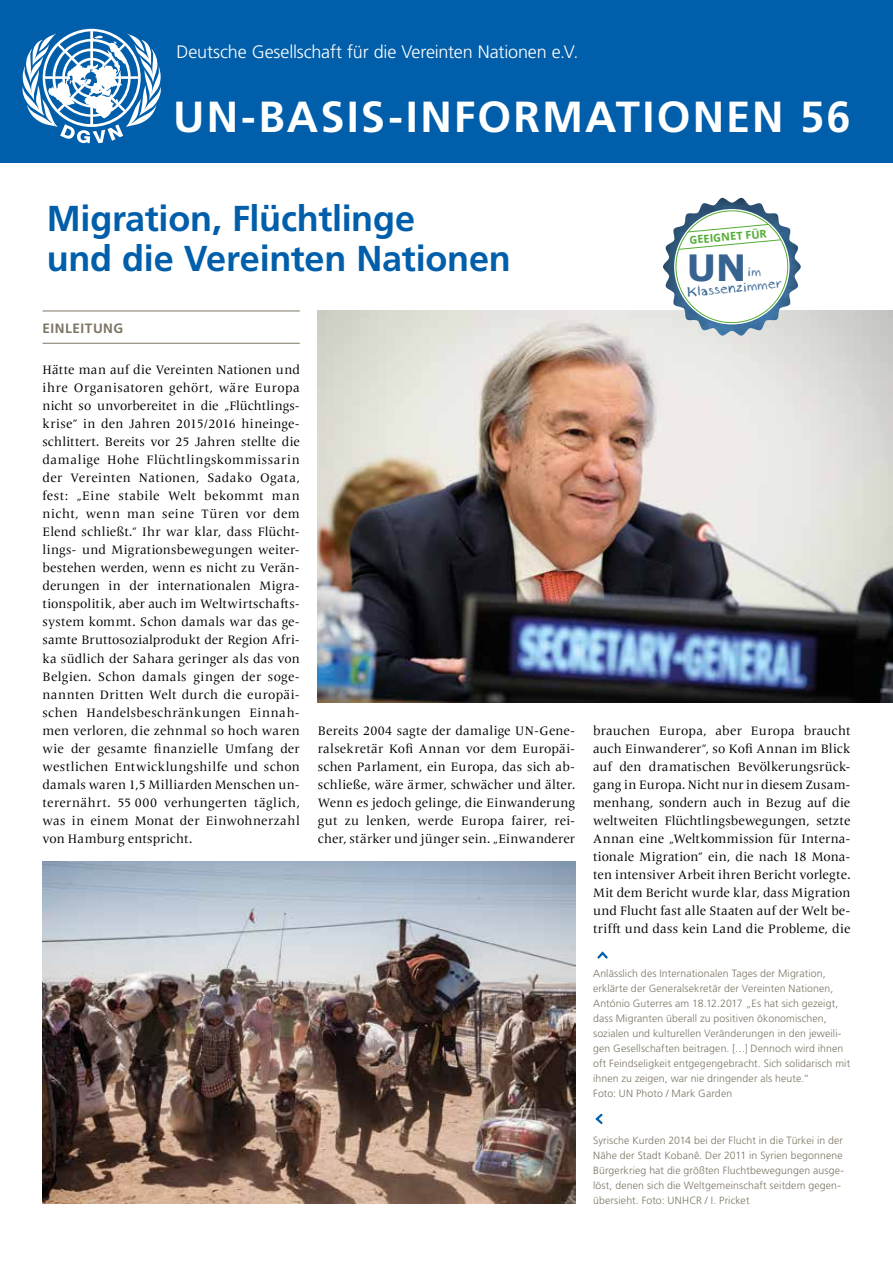
<style>
.page{position:relative;width:893px;height:1263px;background:#fff}
.page>*{position:absolute;margin:0;border:0;box-sizing:border-box;transform-origin:0 0}
.t1{font:700 43.5px "Frutiger LT Std";letter-spacing:.05em;color:#fff}
.t2{font:700 36.15px "Verdana";color:#376390}
.t3{font:700 36px/40.5px "Frutiger LT Std";letter-spacing:-.005em;color:#005eaa}
.t4{font:300 18px "Frutiger LT Std";letter-spacing:-.01em;color:#fff}
.t5{font:13.8px "pastel";color:#376390}
.t6{font:700 13.5px "Frutiger LT Std";letter-spacing:.04em;color:#7d7564}
.t7{font:13.05px "pastel";color:#376390}
.t8{font:12.75px/18px "Frutiger Serif LT Pro";letter-spacing:.01em;color:#000;text-align:justify}
.t9{font:700 10.95px "Open Sans";color:#52ae32}
.t10{font:300 10.5px/15px "Frutiger LT Std";letter-spacing:.01em;color:#7d7564}
</style>
<div class="page">
<div style="left:0;top:0;width:893px;height:163px;background:#005eaa"></div>
<svg style="left:23px;top:29px;width:138px;height:114px"></svg>
<hr style="left:43px;top:311px;width:257px;height:1px;background:#7d7564">
<hr style="left:43px;top:343px;width:257px;height:1px;background:#7d7564">
<svg style="left:597px;top:951px;width:11px;height:8px"></svg>
<img style="left:318px;top:311px;width:575px;height:392px">
<img style="left:663px;top:198px;width:138px;height:138px">
<div style="left:674px;top:209px;width:116px;height:115px;background:#fff;border-radius:50%"></div>
<svg style="left:678px;top:239px;width:104px;height:11px"></svg>
<svg style="left:687px;top:223px;width:82px;height:10px"></svg>
<img style="left:43px;top:861px;width:532px;height:343px">
<svg style="left:595px;top:1113px;width:8px;height:11px"></svg>
<h3 class="t4" style="left:176px;top:42px;width:403px">Deutsche Gesellschaft für die Vereinten Nationen e.V.</h3>
<h1 class="t1" style="left:173px;top:91px;width:679px">UN-BASIS-INFORMATIONEN 56</h1>
<h3 class="t3" style="left:47px;top:198px;width:466px">Migration, Flüchtlinge<br>und die Vereinten Nationen</h3>
<p class="t6" style="left:43px;top:321px;width:82px">Einleitung</p>
<p class="t8" style="left:43px;top:361px;width:259px">Hätte man auf die Vereinten Nationen und ihre Organisatoren gehört, wäre Europa nicht so unvorbereitet in die „Flüchtlings&shy;krise“ in den Jahren 2015/2016 hineinge&shy;schlittert. Bereits vor 25 Jahren stellte die damalige Hohe Flüchtlingskommissarin der Vereinten Nationen, Sadako Ogata, fest: „Eine stabile Welt bekommt man nicht, wenn man seine Türen vor dem Elend schließt.“ Ihr war klar, dass Flücht&shy;lings- und Migrationsbewegungen weiter&shy;bestehen werden, wenn es nicht zu Verän&shy;derungen in der internationalen Migra&shy;tionspolitik, aber auch im Weltwirtschafts&shy;system kommt. Schon damals war das ge&shy;samte Bruttosozialprodukt der Region Afri&shy;ka südlich der Sahara geringer als das von Belgien. Schon damals gingen der soge&shy;nannten Dritten Welt durch die europäi&shy;schen Handelsbeschränkungen Einnah&shy;men verloren, die zehnmal so hoch waren wie der gesamte finanzielle Umfang der westlichen Entwicklungshilfe und schon damals waren 1,5 Milliarden Menschen un&shy;terernährt. 55 000 verhungerten täglich, was in einem Monat der Einwohnerzahl von Hamburg entspricht.</p>
<p class="t8" style="left:318px;top:722px;width:259px;text-align:left">Bereits 2004 sagte der damalige UN-Gene&shy;ralsekretär Kofi Annan vor dem Europäi&shy;schen Parlament, ein Europa, das sich ab&shy;schließe, wäre ärmer, schwächer und älter.<br>Wenn es jedoch gelinge, die Einwanderung gut zu lenken, werde Europa fairer, rei&shy;cher, stärker und jünger sein. „Einwanderer</p>
<p class="t9" style="left:689px;top:232px;width:79px;rotate:-5deg">GEEIGNET FÜR</p>
<h2 class="t2" style="left:687px;top:243px;width:61px">UN</h2>
<p class="t7" style="left:747px;top:265px;width:16px">im</p>
<p class="t5" style="left:686px;top:285px;width:97px;rotate:-5deg">Klassenzimmer</p>
<p class="t8" style="left:593px;top:722px;width:259px">brauchen Europa, aber Europa braucht auch Einwanderer“, so Kofi Annan im Blick auf den dramatischen Bevölkerungsrück&shy;gang in Europa. Nicht nur in diesem Zusam&shy;menhang, sondern auch in Bezug auf die weltweiten Flüchtlingsbewegungen, setzte Annan eine „Weltkommission für Interna&shy;tionale Migration“ ein, die nach 18 Mona&shy;ten intensiver Arbeit ihren Bericht vorlegte.<br>Mit dem Bericht wurde klar, dass Migration und Flucht fast alle Staaten auf der Welt be&shy;trifft und dass kein Land die Probleme, die</p>
<p class="t10" style="left:593px;top:966px;width:259px">Anlässlich des Internationalen Tages der Migration, erklärte der Generalsekretär der Vereinten Nationen, António Guterres am 18.12.2017 „Es hat sich gezeigt, dass Migranten überall zu positiven ökonomischen, sozialen und kulturellen Veränderungen in den jeweili&shy;gen Gesellschaften beitragen. […] Dennoch wird ihnen oft Feindseligkeit entgegengebracht. Sich solidarisch mit ihnen zu zeigen, war nie dringender als heute.“<br>Foto: UN Photo / Mark Garden</p>
<p class="t10" style="left:593px;top:1133px;width:252px">Syrische Kurden 2014 bei der Flucht in die Türkei in der Nähe der Stadt Kobanê. Der 2011 in Syrien begonnene Bürgerkrieg hat die größten Fluchtbewegungen ausge&shy;löst, denen sich die Weltgemeinschaft seitdem gegen&shy;übersieht. Foto: UNHCR / I. Pricket</p>
</div>
